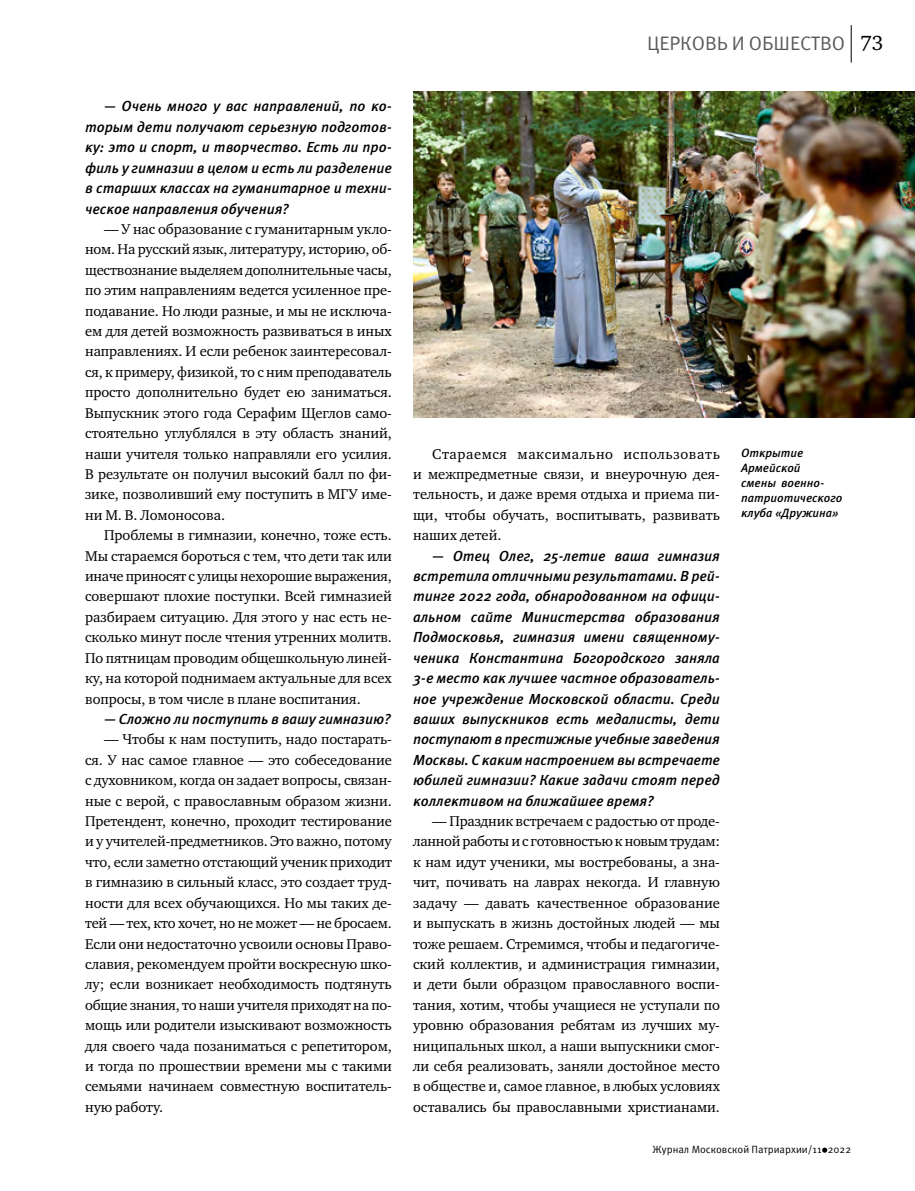
<style>
.page{position:relative;width:915px;height:1191px;background:#fff}
.page>*{position:absolute;margin:0;border:0;box-sizing:border-box;transform-origin:0 0}
.t1{font:19.5px "Meta Pro";letter-spacing:-.005em;color:#58595b}
.t2{font:14.55px/20.4px "Charter ITC";letter-spacing:-.005em;color:#000;text-align:justify}
.t3{font:italic 500 14.55px/20.4px "Meta Pro";letter-spacing:-.005em;color:#000;text-align:justify}
.t4{font:italic 500 12px/15px "Meta Pro";letter-spacing:-.005em;color:#000}
.t5{font:10.5px "Meta Pro";color:#000}
.s1{font-family:"Charter ITC";font-size:21px;color:#000}
</style>
<div class="page">
<svg style="left:822px;top:1147px;width:5px;height:5px"></svg>
<hr style="left:850px;top:25px;width:1px;height:38px;background:#000">
<img style="left:413px;top:91px;width:501px;height:327px">
<p class="t3" style="left:85px;top:97px;width:308px;text-indent:19px">— Очень много у вас направлений, по ко&shy;торым дети получают серьезную подготов&shy;ку: это и спорт, и творчество. Есть ли про&shy;филь у гимназии в целом и есть ли разделение в старших классах на гуманитарное и техни&shy;ческое направления обучения?</p>
<p class="t2" style="left:85px;top:219px;width:308px;text-indent:19px">— У нас образование с гуманитарным укло&shy;ном. На русский язык, литературу, историю, об&shy;ществознание выделяем дополнительные часы, по этим направлениям ведется усиленное пре&shy;подавание. Но люди разные, и мы не исключа&shy;ем для детей возможность развиваться в иных направлениях. И если ребенок заинтересовал&shy;ся, к примеру, физикой, то с ним преподаватель просто дополнительно будет ею заниматься.<br>Выпускник этого года Серафим Щеглов само&shy;стоятельно углублялся в эту область знаний, наши учителя только направляли его усилия.<br>В результате он получил высокий балл по фи&shy;зике, позволивший ему поступить в МГУ име&shy;ни М. В. Ломоносова.</p>
<p class="t2" style="left:85px;top:525px;width:308px;text-indent:19px">Проблемы в гимназии, конечно, тоже есть.<br>Мы стараемся бороться с тем, что дети так или иначе приносят с улицы нехорошие выражения, совершают плохие поступки. Всей гимназией разбираем ситуацию. Для этого у нас есть не&shy;сколько минут после чтения утренних молитв.<br>По пятницам проводим общешкольную линей&shy;ку, на которой поднимаем актуальные для всех вопросы, в том числе в плане воспитания.</p>
<p class="t3" style="left:104px;top:709px;width:288px">— Сложно ли поступить в вашу гимназию?</p>
<p class="t2" style="left:85px;top:729px;width:308px;text-indent:19px">— Чтобы к нам поступить, надо постарать&shy;ся. У нас самое главное — это собеседование с духовником, когда он задает вопросы, связан&shy;ные с верой, с православным образом жизни.<br>Претендент, конечно, проходит тестирование и у учителей-предметников. Это важно, потому что, если заметно отстающий ученик приходит в гимназию в сильный класс, это создает труд&shy;ности для всех обучающихся. Но мы таких де&shy;тей — тех, кто хочет, но не может — не бросаем.<br>Если они недостаточно усвоили основы Право&shy;славия, рекомендуем пройти воскресную шко&shy;лу; если возникает необходимость подтянуть общие знания, то наши учителя приходят на по&shy;мощь или родители изыскивают возможность для своего чада позаниматься с репетитором, и тогда по прошествии времени мы с такими семьями начинаем совместную воспитатель&shy;ную работу.</p>
<h1 class="t1" style="left:646px;top:31px;width:238px">ЦЕРКОВЬ И ОБШЕСТВО <span class="s1">73</span></h1>
<p class="t2" style="left:413px;top:443px;width:308px;text-indent:19px">Стараемся максимально использовать и межпредметные связи, и внеурочную дея&shy;тельность, и даже время отдыха и приема пи&shy;щи, чтобы обучать, воспитывать, развивать наших детей.</p>
<p class="t3" style="left:413px;top:546px;width:308px;text-indent:19px">— Отец Олег, 25-летие ваша гимназия встретила отличными результатами. В рей&shy;тинге 2022 года, обнародованном на офици&shy;альном сайте Министерства образования Подмосковья, гимназия имени священному&shy;ченика Константина Богородского заняла 3-е место как лучшее частное образователь&shy;ное учреждение Московской области. Среди ваших выпускников есть медалисты, дети поступают в престижные учебные заведения Москвы. С каким настроением вы встречаете юбилей гимназии? Какие задачи стоят перед коллективом на ближайшее время?</p>
<p class="t2" style="left:413px;top:811px;width:308px;text-indent:19px">— Праздник встречаем с радостью от проде&shy;ланной работы и с готовностью к новым трудам: к нам идут ученики, мы востребованы, а зна&shy;чит, почивать на лаврах некогда. И главную задачу — давать качественное образование и выпускать в жизнь достойных людей — мы тоже решаем. Стремимся, чтобы и педагогиче&shy;ский коллектив, и администрация гимназии, и дети были образцом православного воспи&shy;тания, хотим, чтобы учащиеся не уступали по уровню образования ребятам из лучших му&shy;ниципальных школ, а наши выпускники смог&shy;ли себя реализовать, заняли достойное место в обществе и, самое главное, в любых условиях оставались бы православными христианами.</p>
<p class="t4" style="left:741px;top:446px;width:103px">Открытие<br>Армейской<br>смены военно&shy;патриотического клуба «Дружина»</p>
<p class="t5" style="left:652px;top:1142px;width:200px">Журнал Московской Патриархии/11 2022</p>
</div>
